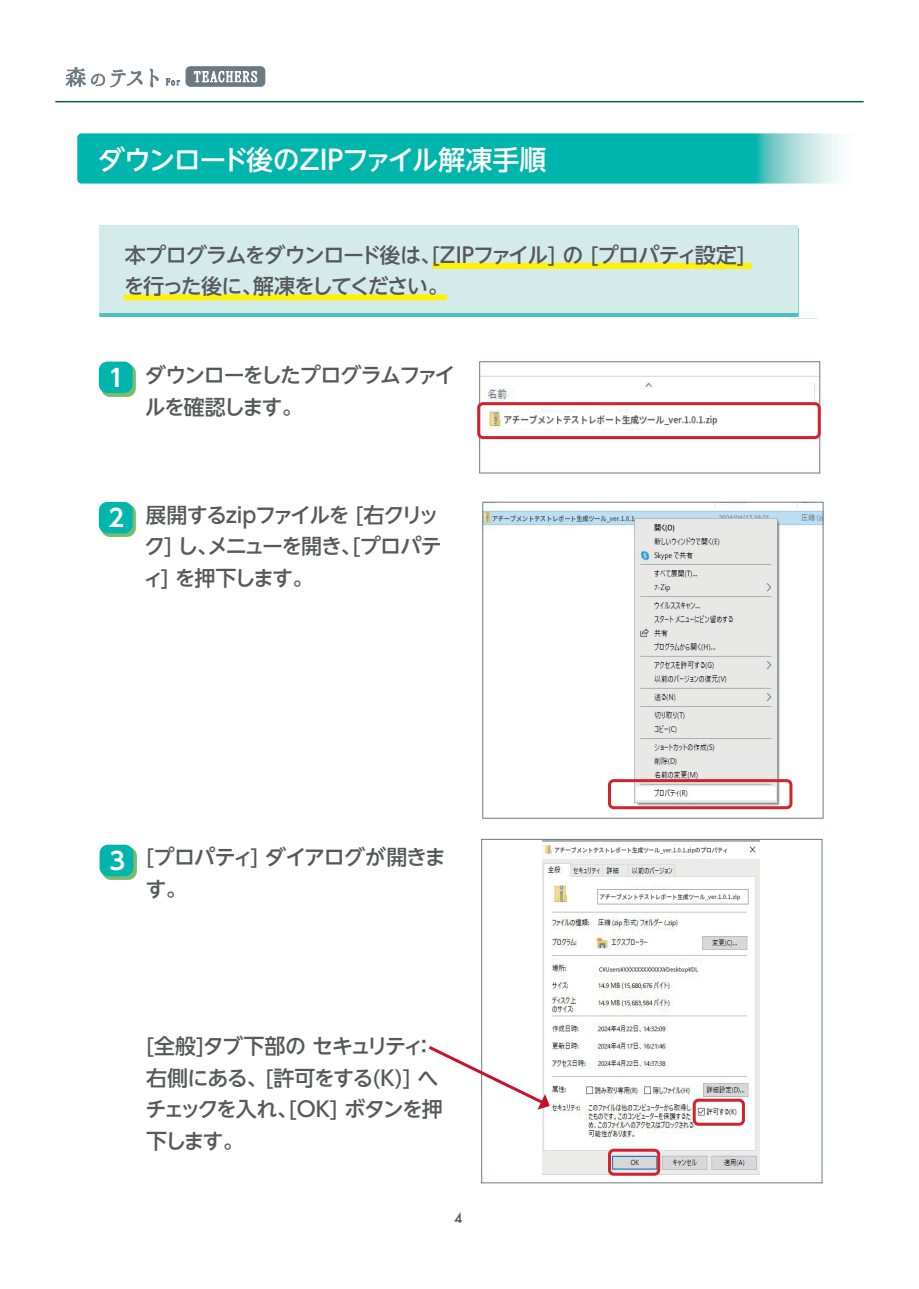
<style>
.page{position:relative;width:919px;height:1289px;background:#fff}
.page>*{position:absolute;margin:0;border:0;box-sizing:border-box;transform-origin:0 0}
.t1{font:500 27px "UD Shin Go NT Pr 6 N";letter-spacing:-.05em;color:#fff}
.t2{font:700 24px "UD Shin Go Pr 6 N De";color:#fff}
.t3{font:500 21px/31.5px "UD Shin Go NT Pr 6 N";letter-spacing:-.065em;color:#57585a}
.t4{font:500 21px/31.5px "UD Shin Go NT Pr 6 N";letter-spacing:-.04em;color:#57585a}
.t5{font:500 13.5px "Futura";color:#57585a}
</style>
<div class="page">
<hr style="left:55px;top:101px;width:808px;height:1px;background:#1c5956">
<svg style="left:150px;top:69px;width:9px;height:18px"></svg>
<svg style="left:66px;top:67px;width:76px;height:20px"></svg>
<div style="left:186px;top:67px;width:79px;height:19px;background:#6b7a83;border-radius:4px"></div>
<div style="left:186px;top:67px;width:79px;height:19px;border:1px solid #6b7a83;border-radius:4px"></div>
<svg style="left:165px;top:78px;width:15px;height:8px"></svg>
<svg style="left:194px;top:70px;width:63px;height:17px"></svg>
<img style="left:77px;top:133px;width:764px;height:50px">
<img style="left:481px;top:376px;width:337px;height:64px">
<div style="left:479px;top:361px;width:341px;height:112px;border:1px solid #6b7a83"></div>
<div style="left:477px;top:402px;width:343px;height:37px;border:3px solid #d1232a;border-radius:4px"></div>
<img style="left:102px;top:365px;width:34px;height:31px">
<div style="left:99px;top:361px;width:34px;height:32px;background:#00b5ac;border-radius:9px"></div>
<img style="left:102px;top:505px;width:34px;height:31px">
<div style="left:99px;top:502px;width:34px;height:31px;background:#00b5ac;border-radius:9px"></div>
<img style="left:484px;top:504px;width:337px;height:306px">
<div style="left:482px;top:502px;width:341px;height:316px;border:1px solid #6b7a83"></div>
<div style="left:608px;top:779px;width:184px;height:30px;border:3px solid #d1232a;border-radius:4px"></div>
<img style="left:102px;top:847px;width:34px;height:32px">
<div style="left:100px;top:844px;width:33px;height:32px;background:#00b5ac;border-radius:9px"></div>
<img style="left:542px;top:841px;width:217px;height:333px">
<div style="left:481px;top:839px;width:341px;height:343px;border:1px solid #6b7a83"></div>
<div style="left:692px;top:1098px;width:52px;height:27px;border:3px solid #d1232a;border-radius:4px"></div>
<div style="left:608px;top:1148px;width:52px;height:27px;border:3px solid #d1232a;border-radius:4px"></div>
<svg style="left:428px;top:1043px;width:121px;height:66px"></svg>
<img style="left:99px;top:312px;width:699px;height:5px">
<div style="left:99px;top:225px;width:699px;height:87px;background:#d3eceb"></div>
<div style="left:432px;top:263px;width:319px;height:6px;background:#fff101"></div>
<div style="left:124px;top:294px;width:323px;height:6px;background:#fff101"></div>
<svg style="left:793px;top:318px;width:24px;height:1px"></svg>
<p class="t1" style="left:98px;top:137px;width:449px">ダウンロード後のZIPファイル解凍手順</p>
<p class="t3" style="left:124px;top:238px;width:622px">本プログラムをダウンロード後は、[ZIPファイル] の [プロパティ設定]を行った後に、解凍をしてください。</p>
<p class="t2" style="left:109px;top:358px;width:17px">1</p>
<p class="t3" style="left:144px;top:359px;width:312px">ダウンローをしたプログラムファイルを確認します。</p>
<p class="t2" style="left:104px;top:498px;width:25px">２</p>
<p class="t3" style="left:143px;top:498px;width:301px">展開するzipファイルを [右クリック] し、メニューを開き、[プロパティ] を押下します。</p>
<p class="t2" style="left:109px;top:841px;width:17px">3</p>
<p class="t4" style="left:145px;top:841px;width:302px">[プロパティ] ダイアログが開きます。</p>
<p class="t3" style="left:145px;top:1030px;width:299px">[全般]タブ下部の セキュリティ：右側にある、[許可をする(K)] へチェックを入れ、[OK] ボタンを押下します。</p>
<p class="t5" style="left:454px;top:1208px;width:10px">4</p>
</div>
